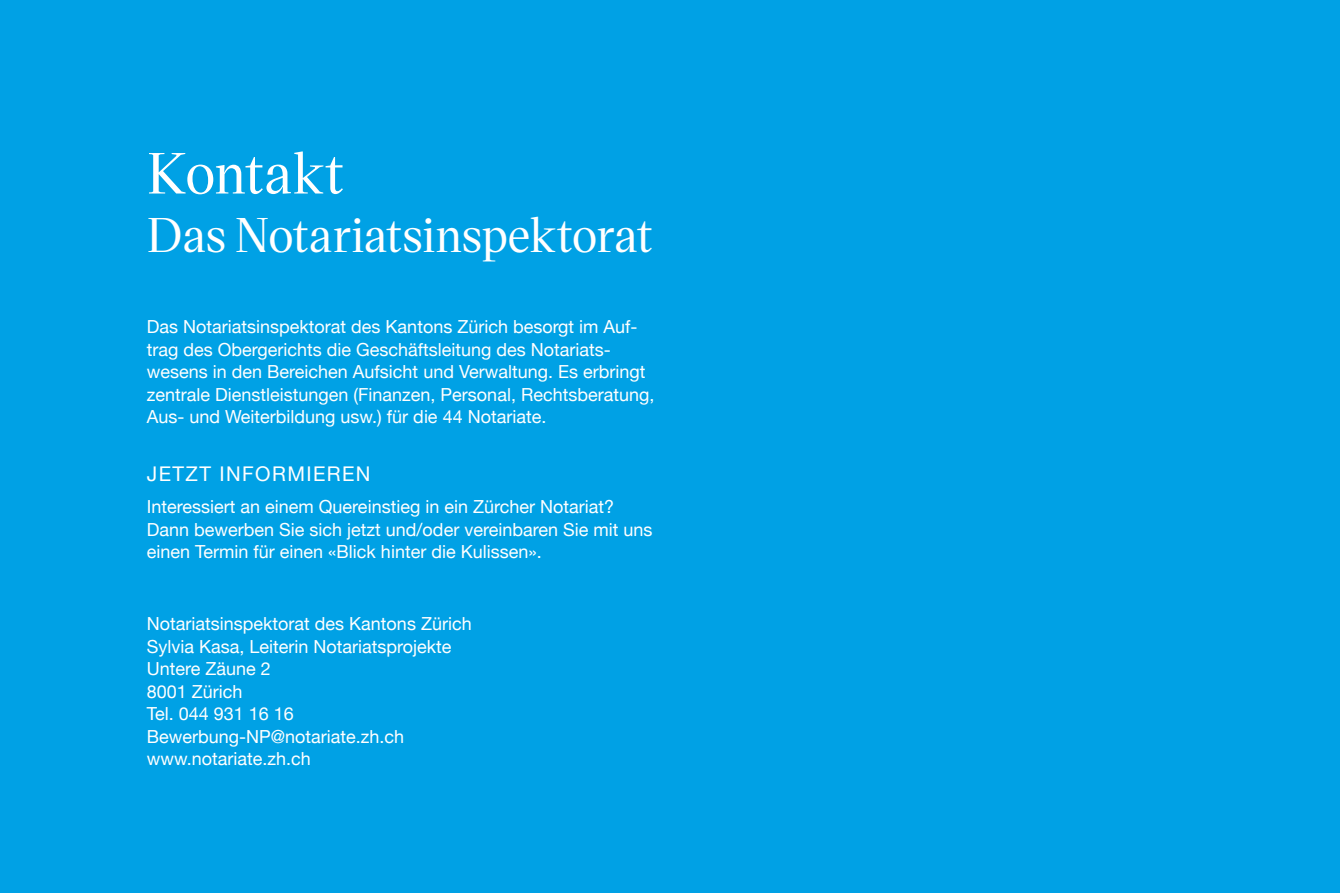
<style>
.page{position:relative;width:1340px;height:893px;background:#fff}
.page>*{position:absolute;margin:0;border:0;box-sizing:border-box;transform-origin:0 0}
.t1{font:500 56.25px "Victor Serif";letter-spacing:-.01em;color:#fff}
.t2{font:500 47.25px "Victor Serif";letter-spacing:-.01em;color:#fff}
.t3{font:20.25px "Helvetica Neue";letter-spacing:.07em;color:#fff}
.t4{font:18px/22.5px "Helvetica Neue";color:#fff}
</style>
<div class="page">
<div style="left:0;top:0;width:1339px;height:893px;background:#00a1e5"></div>
<h1 class="t1" style="left:147px;top:135px;width:199px">Kontakt</h1>
<h2 class="t2" style="left:147px;top:203px;width:508px">Das Notariatsinspektorat</h2>
<p class="t4" style="left:147px;top:316px;width:509px">Das Notariatsinspektorat des Kantons Zürich besorgt im Auf&shy;trag des Obergerichts die Geschäftsleitung des Notariats&shy;wesens in den Bereichen Aufsicht und Verwaltung. Es erbringt zentrale Dienstleistungen (Finanzen, Personal, Rechtsberatung, Aus- und Weiterbildung usw.) für die 44 Notariate.</p>
<p class="t3" style="left:147px;top:459px;width:225px">JETZT INFORMIEREN</p>
<p class="t4" style="left:147px;top:496px;width:507px">Interessiert an einem Quereinstieg in ein Zürcher Notariat?<br>Dann bewerben Sie sich jetzt und/oder vereinbaren Sie mit uns einen Termin für einen «Blick hinter die Kulissen».</p>
<p class="t4" style="left:147px;top:613px;width:326px">Notariatsinspektorat des Kantons Zürich<br>Sylvia Kasa, Leiterin Notariatsprojekte<br>Untere Zäune 2<br>8001 Zürich<br>Tel. 044 931 16 16<br>Bewerbung-NP@notariate.zh.ch www.notariate.zh.ch</p>
</div>
